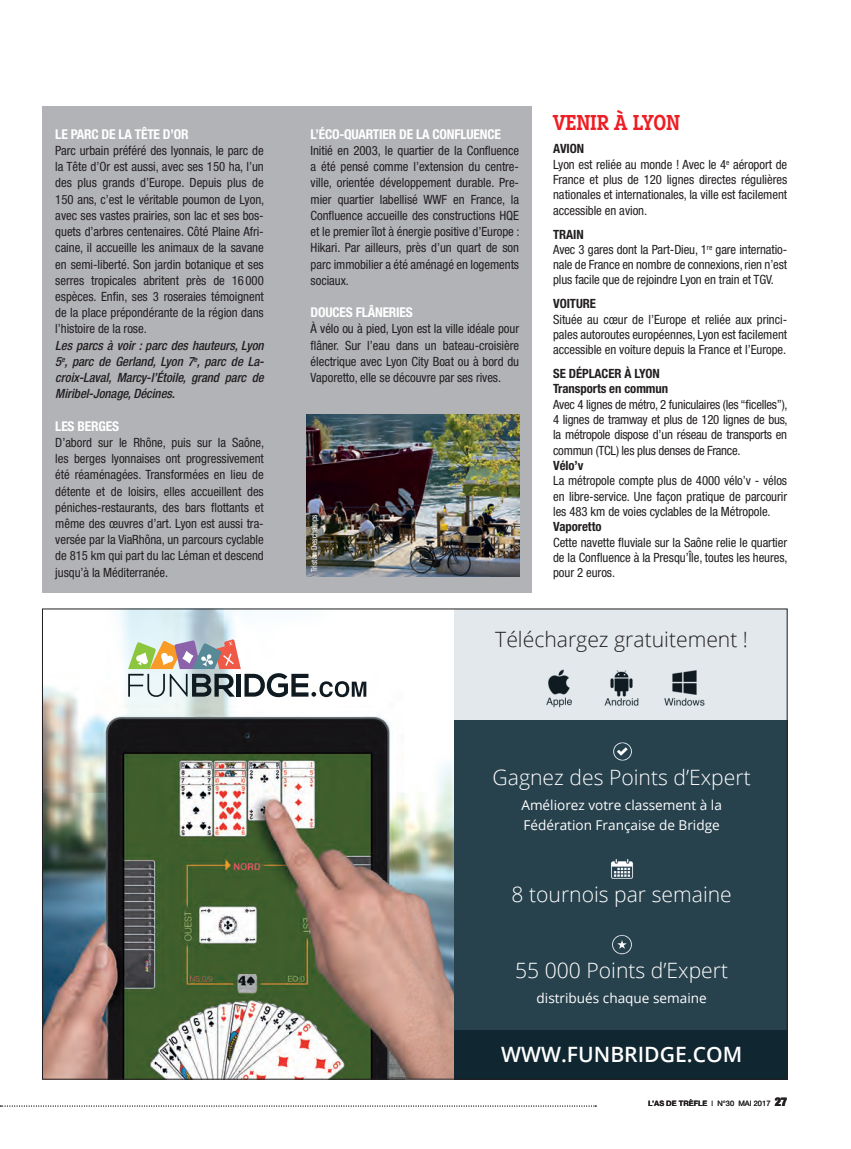
<style>
.page{position:relative;width:851px;height:1149px;background:#fff}
.page>*{position:absolute;margin:0;border:0;box-sizing:border-box;transform-origin:0 0}
.t1{font:600 22.5px "Lubalin Graph Cd ITC";letter-spacing:-.005em;color:#ee1d23}
.t2{font:300 21.15px "Open Sans";color:#fff}
.t3{font:300 21.15px "Open Sans";color:#231f20}
.t4{font:600 21.15px "Open Sans";color:#fff}
.t5{font:13.65px/20.5px "Open Sans";color:#fff}
.t6{font:700 condensed 13.5px "Helvetica Neue";letter-spacing:-.015em;color:#fff}
.t7{font:condensed 12.75px/16.2px "Helvetica Neue";letter-spacing:-.005em;color:#231f20;text-align:justify}
.t8{font:italic 500 condensed 12.75px/16.2px "Helvetica Neue";letter-spacing:-.005em;color:#231f20;text-align:justify}
.t9{font:700 condensed 12.75px "Helvetica Neue";letter-spacing:-.005em;color:#231f20}
.t10{font:condensed 8.25px "Helvetica Neue";color:#fff}
.t11{font:700 7.5px "Helvetica Neue";color:#231f20}
.s1{font-weight:300}
.s2{font-weight:400}
.s3{font-weight:900;font-stretch:expanded;font-size:12px}
</style>
<div class="page">
<svg style="left:0;top:1105px;width:596px;height:1px"></svg>
<img style="left:44px;top:610px;width:410px;height:467px">
<svg style="left:128px;top:639px;width:238px;height:58px"></svg>
<div style="left:454px;top:719px;width:333px;height:359px;background:#27414d"></div>
<div style="left:454px;top:1029px;width:333px;height:49px;background:#102631"></div>
<div style="left:454px;top:608px;width:333px;height:111px;background:#e2e8eb"></div>
<img style="left:611px;top:859px;width:22px;height:20px">
<img style="left:613px;top:742px;width:19px;height:19px">
<img style="left:612px;top:935px;width:20px;height:20px">
<img style="left:546px;top:669px;width:26px;height:39px">
<img style="left:604px;top:670px;width:35px;height:36px">
<img style="left:664px;top:670px;width:41px;height:36px">
<div style="left:43px;top:106px;width:488px;height:486px;background:#b2b3b7"></div>
<img style="left:306px;top:414px;width:213px;height:162px">
<p class="t6" style="left:55px;top:126px;width:135px">LE PARC DE LA TÊTE D’OR</p>
<p class="t7" style="left:55px;top:142px;width:210px">Parc urbain préféré des lyonnais, le parc de la Tête d’Or est aussi, avec ses 150 ha, l’un des plus grands d’Europe. Depuis plus de 150 ans, c’est le véritable poumon de Lyon, avec ses vastes prairies, son lac et ses bos&shy;quets d’arbres centenaires. Côté Plaine Afri&shy;caine, il accueille les animaux de la savane en semi-liberté. Son jardin botanique et ses serres tropicales abritent près de 16000 espèces. Enfin, ses 3 roseraies témoignent de la place prépondérante de la région dans l’histoire de la rose.</p>
<p class="t8" style="left:55px;top:337px;width:210px">Les parcs à voir : parc des hauteurs, Lyon 5<sup>e</sup>, parc de Gerland, Lyon 7<sup>e</sup>, parc de La&shy;croix-Laval, Marcy-l’Étoile, grand parc de Miribel-Jonage, Décines.</p>
<p class="t6" style="left:55px;top:417px;width:65px">LES BERGES</p>
<p class="t7" style="left:55px;top:434px;width:210px">D’abord sur le Rhône, puis sur la Saône, les berges lyonnaises ont progressivement été réaménagées. Transformées en lieu de détente et de loisirs, elles accueillent des péniches-restaurants, des bars flottants et même des œuvres d’art. Lyon est aussi tra&shy;versée par la ViaRhôna, un parcours cyclable de 815 km qui part du lac Léman et descend jusqu’à la Méditerranée.</p>
<p class="t6" style="left:310px;top:126px;width:192px">L’ÉCO-QUARTIER DE LA CONFLUENCE</p>
<p class="t7" style="left:310px;top:142px;width:210px">Initié en 2003, le quartier de la Confluence a été pensé comme l’extension du centre&shy;ville, orientée développement durable. Pre&shy;mier quartier labellisé WWF en France, la Confluence accueille des constructions HQE et le premier îlot à énergie positive d’Europe :<br>Hikari. Par ailleurs, près d’un quart de son parc immobilier a été aménagé en logements sociaux.</p>
<p class="t6" style="left:310px;top:304px;width:104px">DOUCES FLÂNERIES</p>
<p class="t7" style="left:310px;top:320px;width:210px">À vélo ou à pied, Lyon est la ville idéale pour flâner. Sur l’eau dans un bateau-croisière électrique avec Lyon City Boat ou à bord du Vaporetto, elle se découvre par ses rives.</p>
<p class="t10" style="left:309px;top:572px;width:60px;rotate:-90deg">Tristan Deschamps</p>
<p class="t1" style="left:553px;top:109px;width:128px">VENIR À LYON</p>
<p class="t9" style="left:553px;top:141px;width:33px">AVION</p>
<p class="t7" style="left:553px;top:156px;width:235px;line-height:15.3px">Lyon est reliée au monde ! Avec le 4<sup>e</sup> aéroport de France et plus de 120 lignes directes régulières nationales et internationales, la ville est facilement accessible en avion.</p>
<p class="t9" style="left:553px;top:226px;width:32px">TRAIN</p>
<p class="t7" style="left:553px;top:241px;width:235px;line-height:15.3px">Avec 3 gares dont la Part-Dieu, 1<sup>re</sup> gare internatio&shy;nale de France en nombre de connexions, rien n’est plus facile que de rejoindre Lyon en train et TGV.</p>
<p class="t9" style="left:553px;top:296px;width:44px">VOITURE</p>
<p class="t7" style="left:553px;top:311px;width:235px;line-height:15.3px">Située au cœur de l’Europe et reliée aux princi&shy;pales autoroutes européennes, Lyon est facilement accessible en voiture depuis la France et l’Europe.</p>
<p class="t9" style="left:553px;top:366px;width:108px">SE DÉPLACER À LYON</p>
<p class="t9" style="left:553px;top:381px;width:117px">Transports en commun</p>
<p class="t7" style="left:553px;top:396px;width:236px;line-height:15.3px">Avec 4 lignes de métro, 2 funiculaires (les “ficelles”), 4 lignes de tramway et plus de 120 lignes de bus, la métropole dispose d’un réseau de transports en commun (TCL) les plus denses de France.</p>
<p class="t9" style="left:553px;top:457px;width:32px">Vélo’v</p>
<p class="t7" style="left:553px;top:473px;width:235px;line-height:15.3px">La métropole compte plus de 4000 vélo’v - vélos en libre-service. Une façon pratique de parcourir les 483 km de voies cyclables de la Métropole.</p>
<p class="t9" style="left:553px;top:519px;width:50px">Vaporetto</p>
<p class="t7" style="left:553px;top:534px;width:236px;line-height:15.3px">Cette navette fluviale sur la Saône relie le quartier de la Confluence à la Presqu’Île, toutes les heures, pour 2 euros.</p>
<p class="t3" style="left:495px;top:624px;width:254px">Téléchargez gratuitement !</p>
<p class="t2" style="left:492px;top:762px;width:259px">Gagnez des Points d’Expert</p>
<p class="t5" style="left:521px;top:793px;width:202px">Améliorez votre classement à la<br>Fédération Française de Bridge</p>
<p class="t2" style="left:511px;top:879px;width:222px">8 tournois par semaine</p>
<p class="t2" style="left:515px;top:955px;width:214px">55 000 Points d’Expert</p>
<p class="t5" style="left:536px;top:986px;width:172px">distribués chaque semaine</p>
<p class="t4" style="left:501px;top:1039px;width:242px">WWW.FUNBRIDGE.COM</p>
<p class="t11" style="left:648px;top:1098px;width:140px">L’AS DE TRÈFLE <span class="s1">I</span> <span class="s2">N°30 MAI 2017</span> <span class="s3">27</span></p>
</div>
